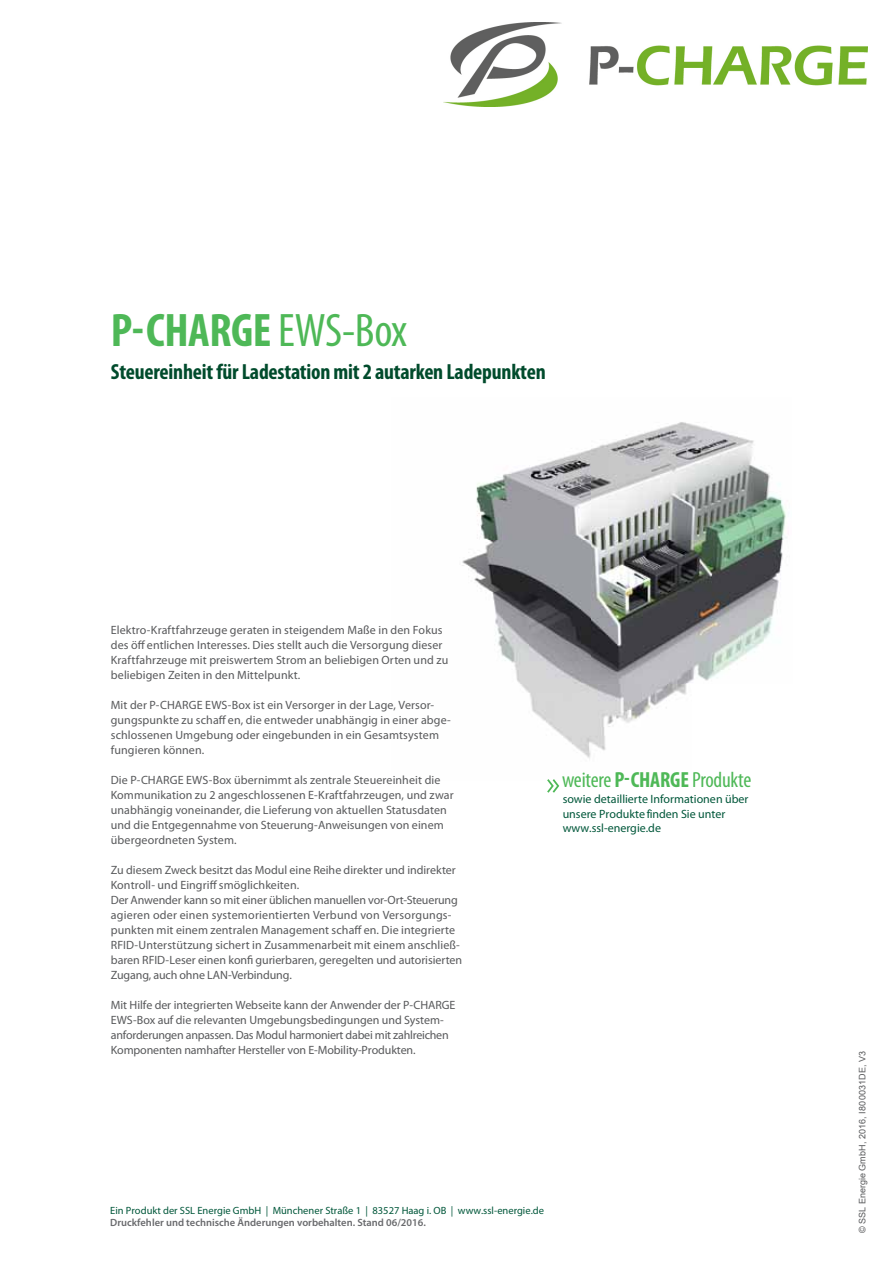
<style>
.page{position:relative;width:893px;height:1263px;background:#fff}
.page>*{position:absolute;margin:0;border:0;box-sizing:border-box;transform-origin:0 0}
.t1{font:700 condensed 47.25px "Myriad Pro";letter-spacing:-.01em;color:#4eb857}
.t2{font:700 condensed 21.9px "Myriad Pro";letter-spacing:-.01em;color:#004b2c}
.t3{font:condensed 21.9px "Myriad Pro";letter-spacing:-.01em;color:#4eb857}
.t4{font:12px/15px "Myriad Pro";letter-spacing:.005em;color:#58595b}
.t5{font:12px/14.4px "Myriad Pro";color:#00573a}
.t6{font:10.5px "Myriad Pro";color:#00573a}
.t7{font:600 10.5px "Myriad Pro";color:#696a6d}
.t8{font:9px "Arial";letter-spacing:.025em;color:#58595b}
.s1{font-weight:400}
.s2{font-weight:700}
.s3{font-style:inherit}
</style>
<div class="page">
<img style="left:462px;top:422px;width:325px;height:337px">
<svg style="left:547px;top:779px;width:12px;height:14px"></svg>
<img style="left:443px;top:22px;width:425px;height:84px">
<h1 class="t1" style="left:111px;top:301px;width:298px">P-CHARGE <span class="s1">EWS-Box</span></h1>
<h2 class="t2" style="left:111px;top:358px;width:436px">Steuereinheit für Ladestation mit 2 autarken Ladepunkten</h2>
<p class="t4" style="left:111px;top:622px;width:339px">Elektro-Kraftfahrzeuge geraten in steigendem Maße in den Fokus des öff entlichen Interesses. Dies stellt auch die Versorgung dieser Kraftfahrzeuge mit preiswertem Strom an beliebigen Orten und zu beliebigen Zeiten in den Mittelpunkt.</p>
<p class="t4" style="left:111px;top:697px;width:342px">Mit der P-CHARGE EWS-Box ist ein Versorger in der Lage, Versor&shy;gungspunkte zu schaff en, die entweder unabhängig in einer abge&shy;schlossenen Umgebung oder eingebunden in ein Gesamtsystem fungieren können.</p>
<p class="t4" style="left:111px;top:772px;width:344px">Die P-CHARGE EWS-Box übernimmt als zentrale Steuereinheit die Kommunikation zu 2 angeschlossenen E-Kraftfahrzeugen, und zwar unabhängig voneinander, die Lieferung von aktuellen Statusdaten und die Entgegennahme von Steuerung-Anweisungen von einem übergeordneten System.</p>
<p class="t4" style="left:111px;top:862px;width:353px">Zu diesem Zweck besitzt das Modul eine Reihe direkter und indirekter Kontroll- und Eingriff smöglichkeiten.<br>Der Anwender kann so mit einer üblichen manuellen vor-Ort-Steuerung agieren oder einen systemorientierten Verbund von Versorgungs&shy;punkten mit einem zentralen Management schaff en. Die integrierte RFID-Unterstützung sichert in Zusammenarbeit mit einem anschließ&shy;baren RFID-Leser einen konfi gurierbaren, geregelten und autorisierten Zugang, auch ohne LAN-Verbindung.</p>
<p class="t4" style="left:111px;top:997px;width:346px">Mit Hilfe der integrierten Webseite kann der Anwender der P-CHARGE EWS-Box auf die relevanten Umgebungsbedingungen und System&shy;anforderungen anpassen. Das Modul harmoniert dabei mit zahlreichen Komponenten namhafter Hersteller von E-Mobility-Produkten.</p>
<h2 class="t3" style="left:562px;top:766px;width:191px">weitere <span class="s2">P-CHARGE</span> Produkte</h2>
<p class="t5" style="left:563px;top:792px;width:187px">sowie detaillierte Informationen über unsere Produkte finden Sie unter www.ssl-energie.de</p>
<p class="t6" style="left:110px;top:1203px;width:435px">Ein Produkt der SSL Energie GmbH | Münchener Straße 1 | 83527 Haag i. OB | www.ssl-energie.de</p>
<p class="t7" style="left:110px;top:1215px;width:317px">Druckfehler und technische Änderungen vorbehalten. Stand 06/2016.</p>
<p class="t8" style="left:856px;top:1233px;width:184px;rotate:-90deg">© S<span class="s3">SL Energie</span> GmbH, 201<span class="s3">6</span>, I800031DE, V<span class="s3">3</span></p>
</div>
